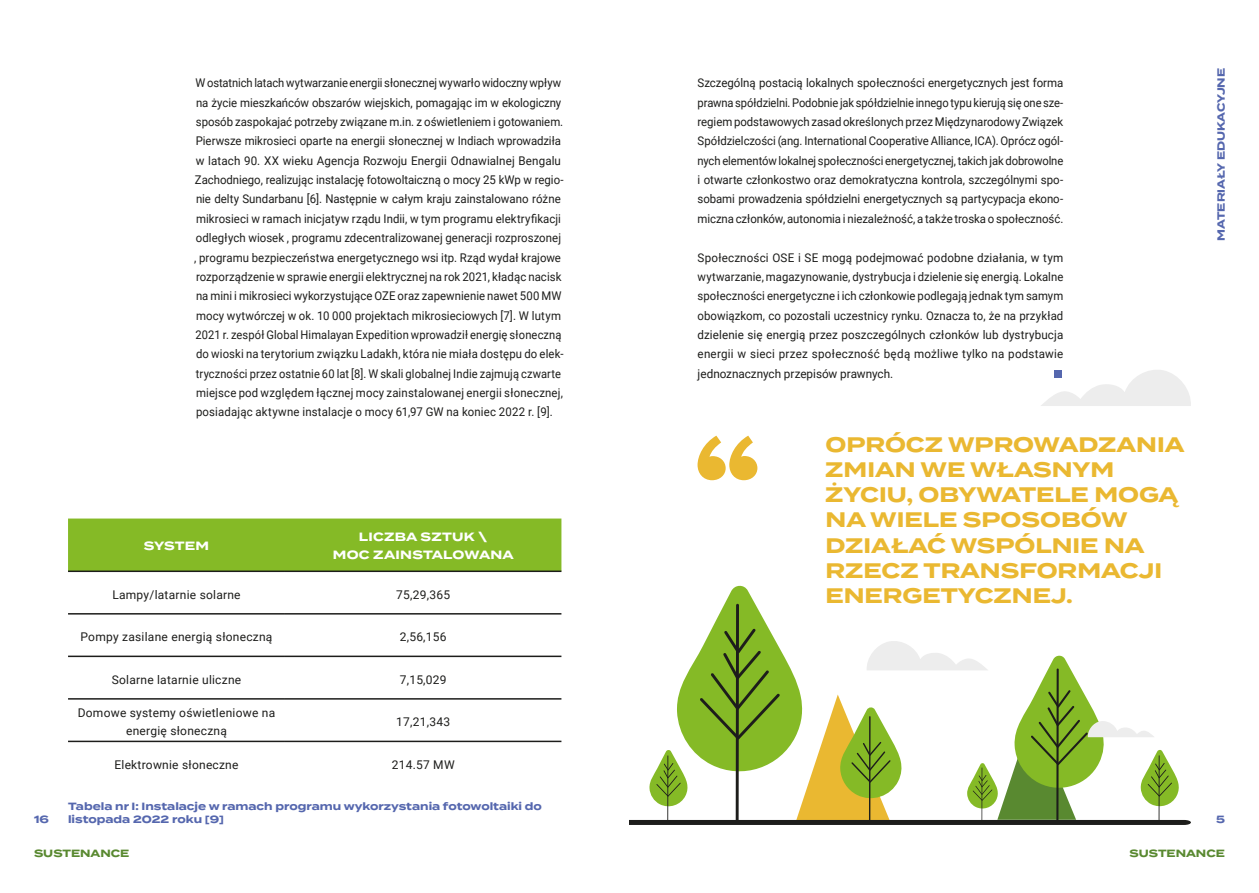
<style>
.page{position:relative;width:1259px;height:893px;background:#fff}
.page>*{position:absolute;margin:0;border:0;box-sizing:border-box;transform-origin:0 0}
.t1{font:700 21px/25.2px "Termina";color:#eab831}
.t2{font:12px/19.4px "Roboto";letter-spacing:.005em;color:#1d1d1b;scale:.93 1}
.t3{font:12px/19.4px "Roboto";letter-spacing:.005em;color:#1d1d1b;text-align:justify}
.t4{font:12px/19.4px "Roboto";letter-spacing:.005em;color:#1d1d1b;text-align:justify;scale:.96 1}
.t5{font:700 12px/18px "Termina";letter-spacing:.02em;color:#fff;text-align:center}
.t6{font:700 10.5px/12.6px "Termina";color:#5567ae}
.t7{font:700 10.5px "Termina";color:#598930}
</style>
<div class="page">
<svg style="left:1041px;top:370px;width:150px;height:36px"></svg>
<div style="left:1054px;top:370px;width:7px;height:8px;background:#5567ae"></div>
<svg style="left:697px;top:436px;width:60px;height:44px"></svg>
<svg style="left:629px;top:585px;width:562px;height:240px"></svg>
<div style="left:68px;top:519px;width:493px;height:52px;background:#85ba26"></div>
<hr style="left:68px;top:571px;width:217px;height:1px;background:#1d1d1b">
<hr style="left:285px;top:571px;width:276px;height:1px;background:#1d1d1b">
<hr style="left:68px;top:613px;width:217px;height:2px;background:#1d1d1b">
<hr style="left:285px;top:613px;width:276px;height:2px;background:#1d1d1b">
<hr style="left:68px;top:656px;width:217px;height:1px;background:#1d1d1b">
<hr style="left:285px;top:656px;width:276px;height:1px;background:#1d1d1b">
<hr style="left:68px;top:698px;width:217px;height:2px;background:#1d1d1b">
<hr style="left:285px;top:698px;width:276px;height:2px;background:#1d1d1b">
<hr style="left:68px;top:741px;width:217px;height:1px;background:#1d1d1b">
<hr style="left:285px;top:741px;width:276px;height:1px;background:#1d1d1b">
<p class="t2" style="left:194px;top:73px;width:399px">W ostatnich latach wytwarzanie energii słonecznej wywarło widoczny wpływ na życie mieszkańców obszarów wiejskich, pomagając im w ekologiczny sposób zaspokajać potrzeby związane m.in. z oświetleniem i gotowaniem.<br>Pierwsze mikrosieci oparte na energii słonecznej w Indiach wprowadziła w latach 90. XX wieku Agencja Rozwoju Energii Odnawialnej Bengalu Zachodniego, realizując instalację fotowoltaiczną o mocy 25 kWp w regio&shy;nie delty Sundarbanu [6]. Następnie w całym kraju zainstalowano różne mikrosieci w ramach inicjatyw rządu Indii, w tym programu elektryfikacji odległych wiosek , programu zdecentralizowanej generacji rozproszonej , programu bezpieczeństwa energetycznego wsi itp. Rząd wydał krajowe rozporządzenie w sprawie energii elektrycznej na rok 2021, kładąc nacisk na mini i mikrosieci wykorzystujące OZE oraz zapewnienie nawet 500 MW mocy wytwórczej w ok. 10 000 projektach mikrosieciowych [7]. W lutym 2021 r. zespół Global Himalayan Expedition wprowadził energię słoneczną do wioski na terytorium związku Ladakh, która nie miała dostępu do elek&shy;tryczności przez ostatnie 60 lat [8]. W skali globalnej Indie zajmują czwarte miejsce pod względem łącznej mocy zainstalowanej energii słonecznej, posiadając aktywne instalacje o mocy 61,97 GW na koniec 2022 r. [9].</p>
<p class="t5" style="left:144px;top:536px;width:67px">SYSTEM</p>
<p class="t5" style="left:333px;top:527px;width:182px">LICZBA SZTUK \<br>MOC ZAINSTALOWANA</p>
<p class="t3" style="left:112px;top:584px;width:130px">Lampy/latarnie solarne</p>
<p class="t3" style="left:396px;top:584px;width:55px">75,29,365</p>
<p class="t3" style="left:81px;top:627px;width:193px">Pompy zasilane energią słoneczną</p>
<p class="t3" style="left:400px;top:627px;width:48px">2,56,156</p>
<p class="t3" style="left:112px;top:669px;width:131px">Solarne latarnie uliczne</p>
<p class="t3" style="left:400px;top:669px;width:48px">7,15,029</p>
<p class="t3" style="left:78px;top:704px;width:199px;line-height:18px;text-align:center">Domowe systemy oświetleniowe na energię słoneczną</p>
<p class="t3" style="left:396px;top:712px;width:55px">17,21,343</p>
<p class="t3" style="left:114px;top:754px;width:126px">Elektrownie słoneczne</p>
<p class="t3" style="left:392px;top:754px;width:64px">214.57 MW</p>
<p class="t6" style="left:68px;top:800px;width:475px">Tabela nr I: Instalacje w ramach programu wykorzystania fotowoltaiki do listopada 2022 roku [9]</p>
<p class="t6" style="left:34px;top:813px;width:16px">16</p>
<p class="t7" style="left:34px;top:845px;width:97px">SUSTENANCE</p>
<p class="t4" style="left:697px;top:73px;width:382px">Szczególną postacią lokalnych społeczności energetycznych jest forma prawna spółdzielni. Podobnie jak spółdzielnie innego typu kierują się one sze&shy;regiem podstawowych zasad określonych przez Międzynarodowy Związek Spółdzielczości (ang. International Cooperative Alliance, ICA). Oprócz ogól&shy;nych elementów lokalnej społeczności energetycznej, takich jak dobrowolne i otwarte członkostwo oraz demokratyczna kontrola, szczególnymi spo&shy;sobami prowadzenia spółdzielni energetycznych są partycypacja ekono&shy;miczna członków, autonomia i niezależność, a także troska o społeczność.</p>
<p class="t3" style="left:697px;top:247px;width:367px">Społeczności OSE i SE mogą podejmować podobne działania, w tym wytwarzanie, magazynowanie, dystrybucja i dzielenie się energią. Lokalne społeczności energetyczne i ich członkowie podlegają jednak tym samym obowiązkom, co pozostali uczestnicy rynku. Oznacza to, że na przykład dzielenie się energią przez poszczególnych członków lub dystrybucja energii w sieci przez społeczność będą możliwe tylko na podstawie jednoznacznych przepisów prawnych.</p>
<p class="t1" style="left:825px;top:432px;width:361px">OPRÓCZ WPROWADZANIA<br>ZMIAN WE WŁASNYM<br>ŻYCIU, OBYWATELE MOGĄ<br>NA WIELE SPOSOBÓW<br>DZIAŁAĆ WSPÓLNIE NA<br>RZECZ TRANSFORMACJI<br>ENERGETYCZNEJ.</p>
<p class="t6" style="left:1215px;top:241px;width:174px;rotate:-90deg">MATERIAŁY EDUKACYJNE</p>
<p class="t6" style="left:1216px;top:813px;width:10px">5</p>
<p class="t7" style="left:1129px;top:845px;width:97px">SUSTENANCE</p>
</div>
